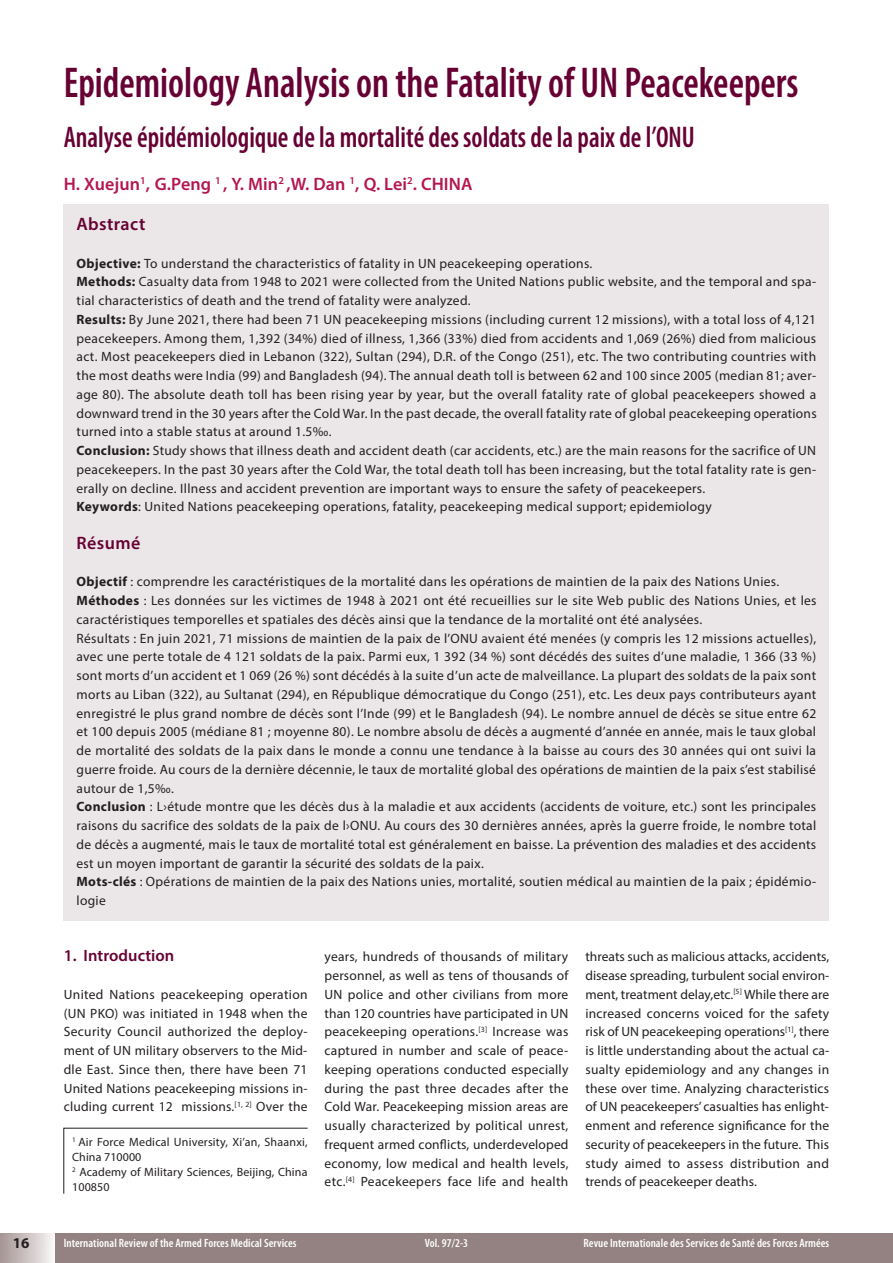
<style>
.page{position:relative;width:893px;height:1263px;background:#fff}
.page>*{position:absolute;margin:0;border:0;box-sizing:border-box;transform-origin:0 0}
.t1{font:600 condensed 43.35px "Myriad Pro";color:#670134;scale:.9 1}
.t2{font:600 condensed 30px "Myriad Pro";color:#670134;scale:.9 1}
.t3{font:600 18px "Myriad Pro";letter-spacing:.005em;color:#b4164f}
.t4{font:600 18px "Myriad Pro";letter-spacing:.025em;color:#670134}
.t5{font:600 16.5px "Myriad Pro";letter-spacing:.005em;color:#670134}
.t6{font:700 15px "Myriad Pro";color:#231f20}
.t7{font:13.5px/18.8px "Myriad Pro";letter-spacing:.025em;color:#231f20;text-align:justify}
.t8{font:600 condensed 12px "Myriad Pro";letter-spacing:.005em;color:#fff}
.t9{font:12px/15px "Myriad Pro";letter-spacing:.01em;color:#231f20}
.s1{font-weight:700}
</style>
<div class="page">
<div style="left:0;top:1233px;width:55px;height:30px;background:linear-gradient(to right,#a49493,#f9f7f7)"></div>
<div style="left:55px;top:1233px;width:838px;height:30px;background:#938281"></div>
<div style="left:64px;top:204px;width:765px;height:43px;background:#ebe6e7"></div>
<div style="left:64px;top:245px;width:765px;height:39px;background:#ebe6e7"></div>
<div style="left:64px;top:263px;width:765px;height:58px;background:#ebe6e7"></div>
<div style="left:64px;top:301px;width:765px;height:151px;background:#ebe6e7"></div>
<div style="left:64px;top:432px;width:765px;height:77px;background:#ebe6e7"></div>
<div style="left:64px;top:488px;width:765px;height:39px;background:#ebe6e7"></div>
<div style="left:64px;top:523px;width:765px;height:43px;background:#ebe6e7"></div>
<div style="left:64px;top:563px;width:765px;height:39px;background:#ebe6e7"></div>
<div style="left:64px;top:582px;width:765px;height:58px;background:#ebe6e7"></div>
<div style="left:64px;top:620px;width:765px;height:189px;background:#ebe6e7"></div>
<div style="left:64px;top:788px;width:765px;height:96px;background:#ebe6e7"></div>
<div style="left:64px;top:863px;width:765px;height:58px;background:#ebe6e7"></div>
<svg style="left:63px;top:1127px;width:245px;height:67px"></svg>
<p class="t6" style="left:13px;top:1233px;width:18px">16</p>
<p class="t1" style="left:64px;top:55px;width:818px">Epidemiology Analysis on the Fatality of UN Peacekeepers</p>
<p class="t2" style="left:64px;top:119px;width:703px">Analyse épidémiologique de la mortalité des soldats de la paix de l’ONU</p>
<p class="t3" style="left:64px;top:173px;width:410px">H. Xuejun<sup>1</sup>, G.Peng <sup>1</sup> , Y. Min<sup>2</sup> ,W. Dan <sup>1</sup>, Q. Lei<sup>2</sup>. CHINA</p>
<p class="t4" style="left:77px;top:213px;width:70px">Abstract</p>
<p class="t7" style="left:77px;top:253px;width:742px;text-align:left"><span class="s1">Objective:</span> To understand the characteristics of fatality in UN peacekeeping operations.<br><span class="s1">Methods:</span> Casualty data from 1948 to 2021 were collected from the United Nations public website, and the temporal and spa&shy;tial characteristics of death and the trend of fatality were analyzed.<br><span class="s1">Results:</span> By June 2021, there had been 71 UN peacekeeping missions (including current 12 missions), with a total loss of 4,121 peacekeepers. Among them, 1,392 (34%) died of illness, 1,366 (33%) died from accidents and 1,069 (26%) died from malicious act. Most peacekeepers died in Lebanon (322), Sultan (294), D.R. of the Congo (251), etc. The two contributing countries with the most deaths were India (99) and Bangladesh (94). The annual death toll is between 62 and 100 since 2005 (median 81; aver&shy;age 80). The absolute death toll has been rising year by year, but the overall fatality rate of global peacekeepers showed a downward trend in the 30 years after the Cold War. In the past decade, the overall fatality rate of global peacekeeping operations turned into a stable status at around 1.5‰.<br><span class="s1">Conclusion:</span> Study shows that illness death and accident death (car accidents, etc.) are the main reasons for the sacrifice of UN peacekeepers. In the past 30 years after the Cold War, the total death toll has been increasing, but the total fatality rate is gen&shy;erally on decline. Illness and accident prevention are important ways to ensure the safety of peacekeepers.<br><span class="s1">Keywords</span>: United Nations peacekeeping operations, fatality, peacekeeping medical support; epidemiology</p>
<p class="t4" style="left:77px;top:531px;width:66px">Résumé</p>
<p class="t7" style="left:77px;top:572px;width:742px;text-align:left"><span class="s1">Objectif</span> : comprendre les caractéristiques de la mortalité dans les opérations de maintien de la paix des Nations Unies.<br><span class="s1">Méthodes</span> : Les données sur les victimes de 1948 à 2021 ont été recueillies sur le site Web public des Nations Unies, et les caractéristiques temporelles et spatiales des décès ainsi que la tendance de la mortalité ont été analysées.<br>Résultats : En juin 2021, 71 missions de maintien de la paix de l’ONU avaient été menées (y compris les 12 missions actuelles), avec une perte totale de 4 121 soldats de la paix. Parmi eux, 1 392 (34 %) sont décédés des suites d’une maladie, 1 366 (33 %) sont morts d’un accident et 1 069 (26 %) sont décédés à la suite d’un acte de malveillance. La plupart des soldats de la paix sont morts au Liban (322), au Sultanat (294), en République démocratique du Congo (251), etc. Les deux pays contributeurs ayant enregistré le plus grand nombre de décès sont l’Inde (99) et le Bangladesh (94). Le nombre annuel de décès se situe entre 62 et 100 depuis 2005 (médiane 81 ; moyenne 80). Le nombre absolu de décès a augmenté d’année en année, mais le taux global de mortalité des soldats de la paix dans le monde a connu une tendance à la baisse au cours des 30 années qui ont suivi la guerre froide. Au cours de la dernière décennie, le taux de mortalité global des opérations de maintien de la paix s’est stabilisé autour de 1,5‰.<br><span class="s1">Conclusion</span> : L›étude montre que les décès dus à la maladie et aux accidents (accidents de voiture, etc.) sont les principales raisons du sacrifice des soldats de la paix de l›ONU. Au cours des 30 dernières années, après la guerre froide, le nombre total de décès a augmenté, mais le taux de mortalité total est généralement en baisse. La prévention des maladies et des accidents est un moyen important de garantir la sécurité des soldats de la paix.<br><span class="s1">Mots-clés</span> : Opérations de maintien de la paix des Nations unies, mortalité, soutien médical au maintien de la paix ; épidémio&shy;logie</p>
<p class="t5" style="left:64px;top:945px;width:112px">1. Introduction</p>
<p class="t7" style="left:64px;top:985px;width:245px">United Nations peacekeeping operation (UN PKO) was initiated in 1948 when the Security Council authorized the deploy&shy;ment of UN military observers to the Mid&shy;dle East. Since then, there have been 71<br>United Nations peacekeeping missions in&shy;cluding current 12 missions.<sup>[1,</sup> <sup>2]</sup> Over the</p>
<p class="t9" style="left:72px;top:1134px;width:237px"><sup>1</sup> Air Force Medical University, Xi’an, Shaanxi,<br>China 710000<br><sup>2</sup> Academy of Military Sciences, Beijing, China<br>100850</p>
<p class="t7" style="left:325px;top:947px;width:245px">years, hundreds of thousands of military personnel, as well as tens of thousands of UN police and other civilians from more than 120 countries have participated in UN peacekeeping operations.<sup>[3]</sup> Increase was captured in number and scale of peace&shy;keeping operations conducted especially during the past three decades after the Cold War. Peacekeeping mission areas are usually characterized by political unrest, frequent armed conflicts, underdeveloped economy, low medical and health levels, etc.<sup>[4]</sup> Peacekeepers face life and health</p>
<p class="t7" style="left:585px;top:947px;width:245px">threats such as malicious attacks, accidents, disease spreading, turbulent social environ&shy;ment, treatment delay,etc.<sup>[5]</sup> While there are increased concerns voiced for the safety risk of UN peacekeeping operations<sup>[1]</sup>, there is little understanding about the actual ca&shy;sualty epidemiology and any changes in these over time. Analyzing characteristics of UN peacekeepers’ casualties has enlight&shy;enment and reference significance for the security of peacekeepers in the future. This study aimed to assess distribution and trends of peacekeeper deaths.</p>
<p class="t8" style="left:64px;top:1236px;width:234px">International Review of the Armed Forces Medical Services</p>
<p class="t8" style="left:425px;top:1236px;width:45px">Vol. 97/2-3</p>
<p class="t8" style="left:584px;top:1236px;width:247px">Revue Internationale des Services de Santé des Forces Armées</p>
</div>
